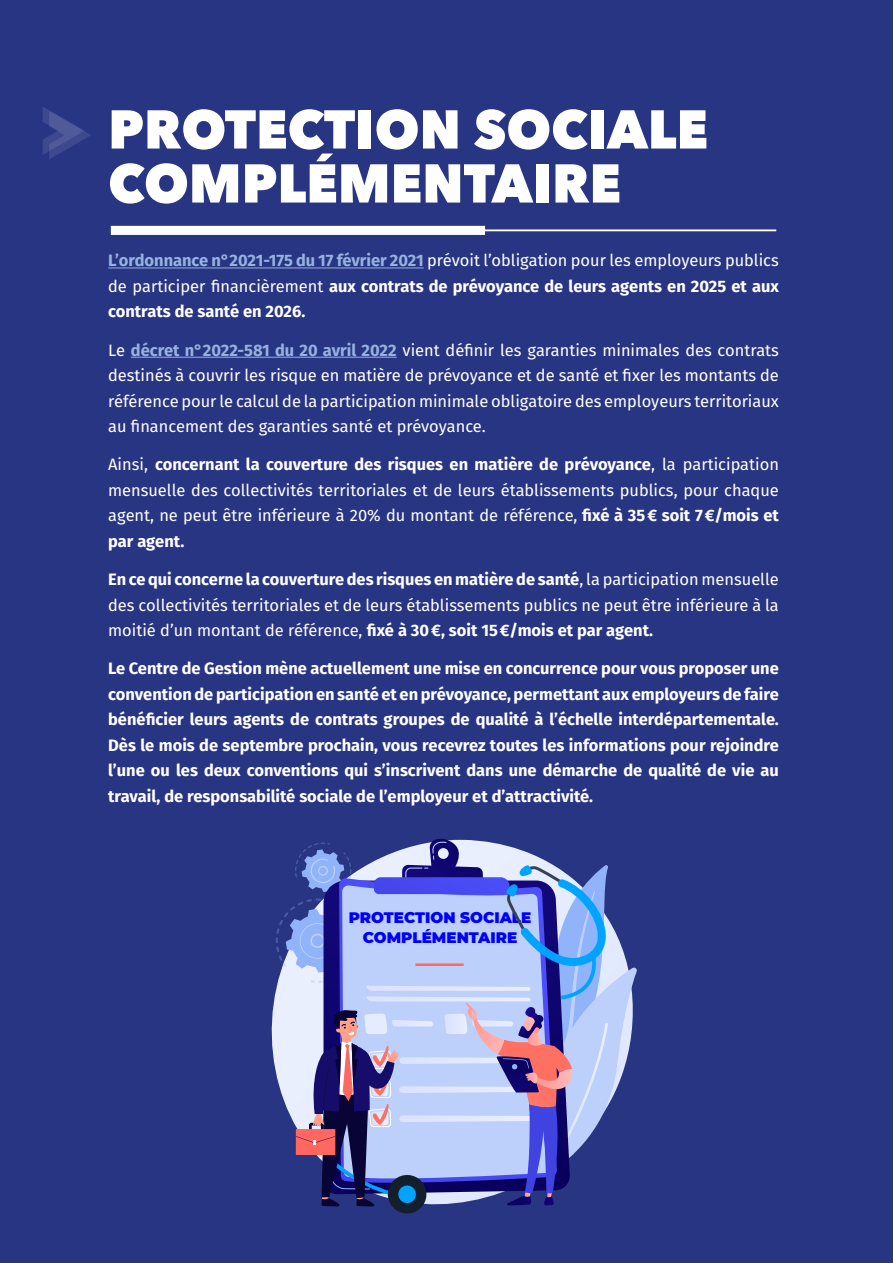
<style>
.page{position:relative;width:893px;height:1263px;background:#283583}
.page>*{position:absolute;margin:0;border:0;box-sizing:border-box;transform-origin:0 0}
.t1{font:800 54px/54px "Avenir Next";color:#fff}
.t2{font:16.5px/25.5px "Fira Sans";color:#fff;text-align:justify}
.t3{font:700 16.5px/25.5px "Fira Sans";color:#fff;text-align:justify}
.t4{font:900 15.15px/19.8px "Montserrat";color:#00f;text-align:center}
.s1{font-weight:700;color:#96b2de}
.s2{font-weight:700}
</style>
<div class="page">
<hr style="left:245px;top:229px;width:531px;height:2px;background:#fff">
<div style="left:111px;top:226px;width:374px;height:9px;background:#fff"></div>
<hr style="left:108px;top:268px;width:316px;height:1px;background:#96b2de">
<hr style="left:131px;top:357px;width:266px;height:1px;background:#96b2de">
<svg style="left:276px;top:839px;width:361px;height:375px"></svg>
<svg style="left:43px;top:107px;width:48px;height:52px"></svg>
<h1 class="t1" style="left:108px;top:102px;width:601px">PROTECTION SOCIALE<br>COMPLÉMENTAIRE</h1>
<p class="t2" style="left:108px;top:247px;width:672px"><span class="s1">L’ordonnance n°2021-175 du 17 février 2021</span> prévoit l’obligation pour les employeurs publics de participer financièrement <span class="s2">aux contrats de prévoyance de leurs agents en 2025 et aux contrats de santé en 2026.</span></p>
<p class="t2" style="left:108px;top:337px;width:672px">Le <span class="s1">décret n°2022-581 du 20 avril 2022</span> vient définir les garanties minimales des contrats destinés à couvrir les risque en matière de prévoyance et de santé et fixer les montants de référence pour le calcul de la participation minimale obligatoire des employeurs territoriaux au financement des garanties santé et prévoyance.</p>
<p class="t2" style="left:108px;top:451px;width:672px">Ainsi, <span class="s2">concernant la couverture des risques en matière de prévoyance</span>, la participation mensuelle des collectivités territoriales et de leurs établissements publics, pour chaque agent, ne peut être inférieure à 20% du montant de référence, <span class="s2">fixé à 35€ soit 7€/mois et par agent.</span></p>
<p class="t2" style="left:108px;top:566px;width:672px"><span class="s2">En ce qui concerne la couverture des risques en matière de santé</span>, la participation mensuelle des collectivités territoriales et de leurs établissements publics ne peut être inférieure à la moitié d’un montant de référence, <span class="s2">fixé à 30€, soit 15€/mois et par agent.</span></p>
<p class="t3" style="left:108px;top:655px;width:672px">Le Centre de Gestion mène actuellement une mise en concurrence pour vous proposer une convention de participation en santé et en prévoyance, permettant aux employeurs de faire bénéficier leurs agents de contrats groupes de qualité à l’échelle interdépartementale.<br>Dès le mois de septembre prochain, vous recevrez toutes les informations pour rejoindre l’une ou les deux conventions qui s’inscrivent dans une démarche de qualité de vie au travail, de responsabilité sociale de l’employeur et d’attractivité.</p>
<p class="t4" style="left:349px;top:907px;width:184px">PROTECTION SOCIALE<br>COMPLÉMENTAIRE</p>
</div>
